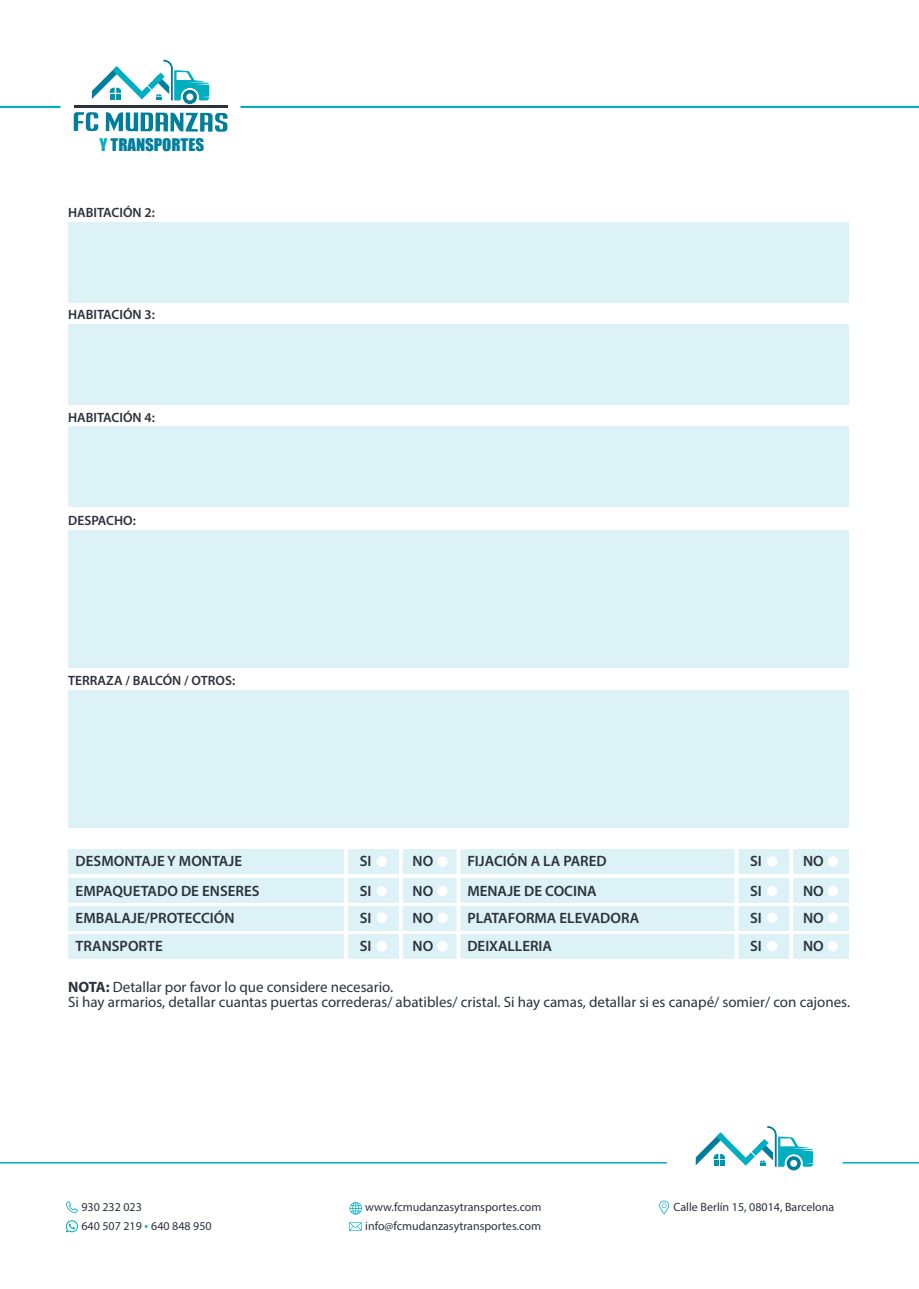
<style>
.page{position:relative;width:919px;height:1289px;background:#fff}
.page>*{position:absolute;margin:0;border:0;box-sizing:border-box;transform-origin:0 0}
.t1{font:16.05px "Impact";letter-spacing:-.005em;color:#007e9b;scale:1.05 1}
.t2{font:600 15px/29.5px "Myriad Pro";color:#2b323d}
.t3{font:15px/15px "Myriad Pro";color:#2b323d}
.t4{font:600 13.5px "Myriad Pro";color:#2b323d}
.t5{font:12px/19.5px "Myriad Pro";color:#2b323d}
.s1{color:#00aec1}
.s2{font-weight:700}
.s3{font-size:13.5px;color:#00aec1}
</style>
<div class="page">
<svg style="left:695px;top:1126px;width:118px;height:44px"></svg>
<hr style="left:0;top:1161px;width:667px;height:2px;background:#00aec1">
<hr style="left:842px;top:1161px;width:76px;height:2px;background:#00aec1">
<svg style="left:74px;top:112px;width:24px;height:19px"></svg>
<svg style="left:106px;top:112px;width:121px;height:20px"></svg>
<svg style="left:92px;top:60px;width:117px;height:44px"></svg>
<hr style="left:74px;top:106px;width:153px;height:2px;background:#2b323d">
<hr style="left:240px;top:106px;width:678px;height:2px;background:#00aec1">
<hr style="left:0;top:106px;width:61px;height:2px;background:#00aec1">
<svg style="left:659px;top:1200px;width:10px;height:14px"></svg>
<svg style="left:66px;top:1201px;width:12px;height:12px"></svg>
<svg style="left:66px;top:1220px;width:12px;height:12px"></svg>
<svg style="left:349px;top:1222px;width:13px;height:8px"></svg>
<svg style="left:349px;top:1202px;width:13px;height:12px"></svg>
<div style="left:68px;top:427px;width:780px;height:80px;background:#ddf2f6"></div>
<div style="left:68px;top:324px;width:780px;height:80px;background:#ddf2f6"></div>
<div style="left:68px;top:222px;width:780px;height:80px;background:#ddf2f6"></div>
<div style="left:68px;top:530px;width:780px;height:137px;background:#ddf2f6"></div>
<div style="left:68px;top:689px;width:780px;height:138px;background:#ddf2f6"></div>
<div style="left:68px;top:934px;width:780px;height:24px;background:#ddf2f6"></div>
<div style="left:68px;top:849px;width:780px;height:24px;background:#ddf2f6"></div>
<div style="left:68px;top:878px;width:780px;height:24px;background:#ddf2f6"></div>
<div style="left:68px;top:906px;width:780px;height:24px;background:#ddf2f6"></div>
<svg style="left:456px;top:849px;width:4px;height:110px"></svg>
<hr style="left:399px;top:849px;width:3px;height:114px;background:#fff">
<hr style="left:344px;top:847px;width:4px;height:114px;background:#fff">
<div style="left:376px;top:856px;width:11px;height:10px;background:#fff;border-radius:50%"></div>
<div style="left:437px;top:856px;width:10px;height:10px;background:#fff;border-radius:50%"></div>
<div style="left:376px;top:885px;width:11px;height:11px;background:#fff;border-radius:50%"></div>
<div style="left:437px;top:885px;width:10px;height:11px;background:#fff;border-radius:50%"></div>
<div style="left:376px;top:912px;width:11px;height:10px;background:#fff;border-radius:50%"></div>
<div style="left:437px;top:912px;width:10px;height:10px;background:#fff;border-radius:50%"></div>
<svg style="left:789px;top:849px;width:4px;height:110px"></svg>
<svg style="left:734px;top:849px;width:4px;height:110px"></svg>
<div style="left:767px;top:856px;width:10px;height:10px;background:#fff;border-radius:50%"></div>
<div style="left:827px;top:856px;width:11px;height:10px;background:#fff;border-radius:50%"></div>
<div style="left:767px;top:885px;width:10px;height:11px;background:#fff;border-radius:50%"></div>
<div style="left:827px;top:885px;width:11px;height:11px;background:#fff;border-radius:50%"></div>
<div style="left:767px;top:912px;width:10px;height:10px;background:#fff;border-radius:50%"></div>
<div style="left:827px;top:912px;width:11px;height:10px;background:#fff;border-radius:50%"></div>
<div style="left:376px;top:941px;width:11px;height:10px;background:#fff;border-radius:50%"></div>
<div style="left:437px;top:941px;width:10px;height:10px;background:#fff;border-radius:50%"></div>
<div style="left:767px;top:941px;width:10px;height:10px;background:#fff;border-radius:50%"></div>
<div style="left:827px;top:941px;width:11px;height:10px;background:#fff;border-radius:50%"></div>
<p class="t1" style="left:100px;top:135px;width:101px"><span class="s1">Y</span> TRANSPORTES</p>
<p class="t4" style="left:68px;top:204px;width:88px">HABITACIÓN 2:</p>
<p class="t4" style="left:68px;top:306px;width:88px">HABITACIÓN 3:</p>
<p class="t4" style="left:68px;top:408px;width:88px">HABITACIÓN 4:</p>
<p class="t4" style="left:68px;top:511px;width:69px">DESPACHO:</p>
<p class="t4" style="left:68px;top:671px;width:168px">TERRAZA / BALCÓN / OTROS:</p>
<p class="t2" style="left:76px;top:846px;width:185px">DESMONTAJE Y MONTAJE<br>EMPAQUETADO DE ENSERES</p>
<p class="t2" style="left:76px;top:902px;width:160px">EMBALAJE/PROTECCIÓN</p>
<p class="t2" style="left:359px;top:846px;width:13px">SI</p>
<p class="t2" style="left:412px;top:846px;width:22px">NO</p>
<p class="t2" style="left:359px;top:875px;width:13px">SI</p>
<p class="t2" style="left:412px;top:875px;width:22px">NO</p>
<p class="t2" style="left:359px;top:902px;width:13px">SI</p>
<p class="t2" style="left:412px;top:902px;width:22px">NO</p>
<p class="t2" style="left:467px;top:846px;width:141px">FIJACIÓN A LA PARED<br>MENAJE DE COCINA</p>
<p class="t2" style="left:467px;top:902px;width:173px">PLATAFORMA ELEVADORA</p>
<p class="t2" style="left:750px;top:846px;width:13px">SI</p>
<p class="t2" style="left:803px;top:846px;width:22px">NO</p>
<p class="t2" style="left:750px;top:875px;width:13px">SI</p>
<p class="t2" style="left:803px;top:875px;width:22px">NO</p>
<p class="t2" style="left:750px;top:902px;width:13px">SI</p>
<p class="t2" style="left:803px;top:902px;width:22px">NO</p>
<p class="t2" style="left:76px;top:930px;width:89px">TRANSPORTE</p>
<p class="t2" style="left:359px;top:930px;width:13px">SI</p>
<p class="t2" style="left:412px;top:930px;width:22px">NO</p>
<p class="t2" style="left:467px;top:930px;width:86px">DEIXALLERIA</p>
<p class="t2" style="left:750px;top:930px;width:13px">SI</p>
<p class="t2" style="left:803px;top:930px;width:22px">NO</p>
<p class="t3" style="left:68px;top:978px;width:783px"><span class="s2">NOTA:</span> Detallar por favor lo que considere necesario.<br>Si hay armarios, detallar cuantas puertas correderas/ abatibles/ cristal. Si hay camas, detallar si es canapé/ somier/ con cajones.</p>
<p class="t5" style="left:365px;top:1196px;width:178px">www.fcmudanzasytransportes.com info@fcmudanzasytransportes.com</p>
<p class="t5" style="left:81px;top:1196px;width:62px">930 232 023</p>
<p class="t5" style="left:673px;top:1196px;width:162px">Calle Berlín 15, 08014, Barcelona</p>
<p class="t5" style="left:81px;top:1216px;width:132px">640 507 219 <span class="s3">•</span> 640 848 950</p>
</div>
